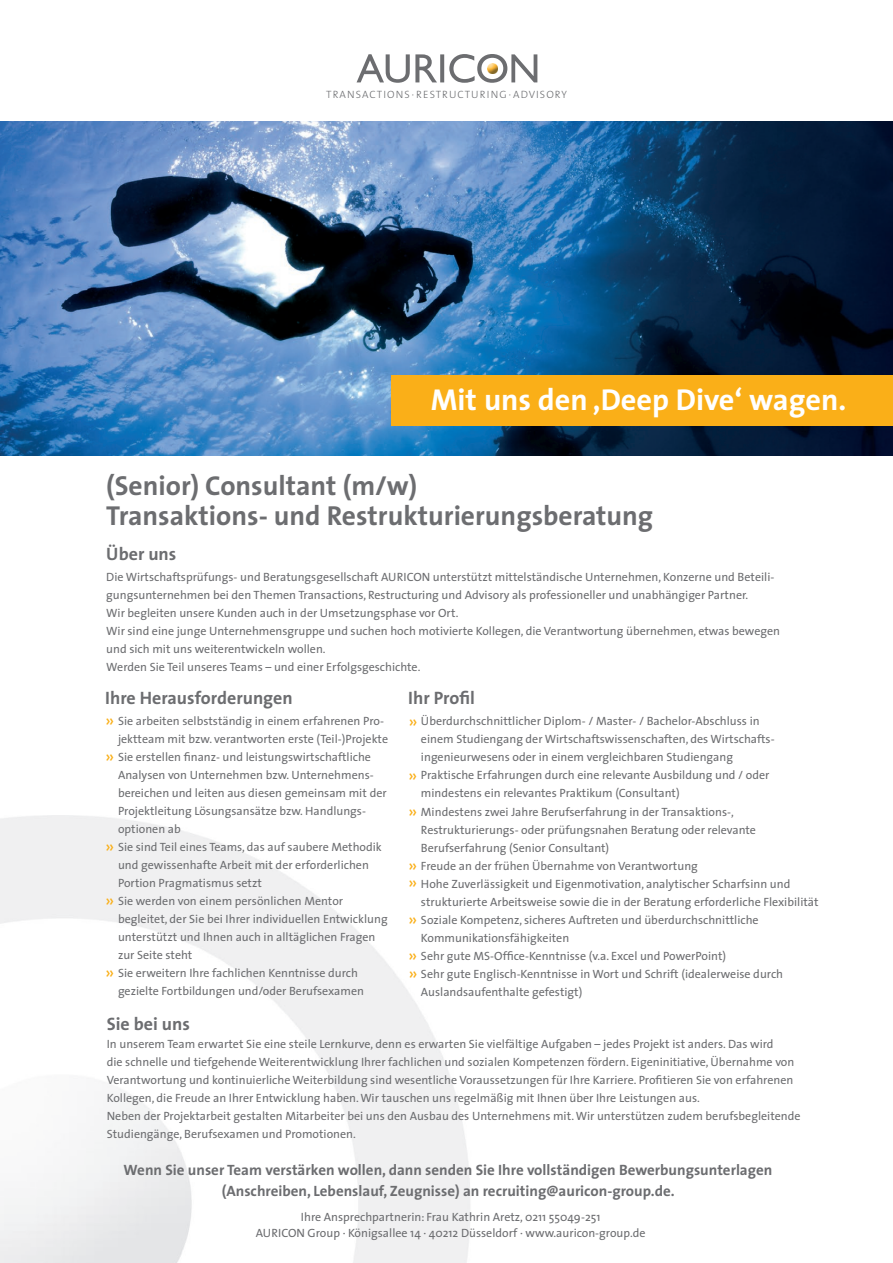
<style>
.page{position:relative;width:893px;height:1263px;background:#fff}
.page>*{position:absolute;margin:0;border:0;box-sizing:border-box;transform-origin:0 0}
.t1{font:700 30.3px "The Sans";color:#fff}
.t2{font:700 27.6px/30.3px "The Sans";color:#6c6d70}
.t3{font:700 18px "The Sans";color:#6c6d70}
.t4{font:18px/36px "The Sans Caps";color:#faaf18}
.t5{font:700 15px/21px "The Sans";color:#6c6d70;text-align:center}
.t6{font:12px/18px "The Sans";color:#6c6d70}
.t7{font:10.65px "The Sans Light Caps";letter-spacing:.1em;color:#6c6d70}
</style>
<div class="page">
<img style="left:0;top:121px;width:893px;height:334px">
<div style="left:391px;top:376px;width:502px;height:50px;background:#faaf18"></div>
<svg style="left:357px;top:54px;width:180px;height:29px"></svg>
<p class="t7" style="left:326px;top:85px;width:242px">TRANSACTIONS·RESTRUCTURING·ADVISORY</p>
<h1 class="t1" style="left:431px;top:375px;width:417px">Mit uns den ‚Deep Dive‘ wagen.</h1>
<h2 class="t2" style="left:106px;top:470px;width:548px">(Senior) Consultant (m/w)<br>Transaktions- und Restrukturierungsberatung</h2>
<h3 class="t3" style="left:106px;top:539px;width:72px">Über uns</h3>
<p class="t6" style="left:106px;top:568px;width:675px">Die Wirtschaftsprüfungs- und Beratungsgesellschaft AURICON unterstützt mittelständische Unternehmen, Konzerne und Beteili&shy;gungsunternehmen bei den Themen Transactions, Restructuring und Advisory als professioneller und unabhängiger Partner.<br>Wir begleiten unsere Kunden auch in der Umsetzungsphase vor Ort.<br>Wir sind eine junge Unternehmensgruppe und suchen hoch motivierte Kollegen, die Verantwortung übernehmen, etwas bewegen und sich mit uns weiterentwickeln wollen.<br>Werden Sie Teil unseres Teams – und einer Erfolgsgeschichte.</p>
<h3 class="t3" style="left:105px;top:683px;width:189px">Ihre Herausforderungen</h3>
<p class="t6" style="left:118px;top:711px;width:272px">Sie arbeiten selbstständig in einem erfahrenen Pro&shy;jektteam mit bzw. verantworten erste (Teil-)Projekte Sie erstellen finanz- und leistungswirtschaftliche Analysen von Unternehmen bzw. Unternehmens&shy;bereichen und leiten aus diesen gemeinsam mit der Projektleitung Lösungsansätze bzw. Handlungs&shy;optionen ab<br>Sie sind Teil eines Teams, das auf saubere Methodik und gewissenhafte Arbeit mit der erforderlichen Portion Pragmatismus setzt<br>Sie werden von einem persönlichen Mentor begleitet, der Sie bei Ihrer individuellen Entwicklung unterstützt und Ihnen auch in alltäglichen Fragen zur Seite steht<br>Sie erweitern Ihre fachlichen Kenntnisse durch gezielte Fortbildungen und/oder Berufsexamen</p>
<h3 class="t4" style="left:105px;top:702px;width:11px">» »</h3>
<h3 class="t4" style="left:105px;top:827px;width:11px">»</h3>
<h3 class="t4" style="left:105px;top:882px;width:11px">»</h3>
<h3 class="t4" style="left:105px;top:953px;width:11px">»</h3>
<h3 class="t3" style="left:408px;top:683px;width:68px">Ihr Profil</h3>
<p class="t6" style="left:421px;top:712px;width:399px">Überdurchschnittlicher Diplom- / Master- / Bachelor-Abschluss in<br>einem Studiengang der Wirtschaftswissenschaften, des Wirtschafts&shy;ingenieurwesens oder in einem vergleichbaren Studiengang<br>Praktische Erfahrungen durch eine relevante Ausbildung und / oder mindestens ein relevantes Praktikum (Consultant)<br>Mindestens zwei Jahre Berufserfahrung in der Transaktions-, Restrukturierungs- oder prüfungsnahen Beratung oder relevante Berufserfahrung (Senior Consultant)<br>Freude an der frühen Übernahme von Verantwortung<br>Hohe Zuverlässigkeit und Eigenmotivation, analytischer Scharfsinn und strukturierte Arbeitsweise sowie die in der Beratung erforderliche Flexibilität Soziale Kompetenz, sicheres Auftreten und überdurchschnittliche Kommunikationsfähigkeiten<br>Sehr gute MS-Office-Kenntnisse (v.a. Excel und PowerPoint)<br>Sehr gute Englisch-Kenntnisse in Wort und Schrift (idealerweise durch Auslandsaufenthalte gefestigt)</p>
<h3 class="t4" style="left:408px;top:702px;width:11px">»</h3>
<h3 class="t4" style="left:408px;top:756px;width:11px">» »</h3>
<h3 class="t4" style="left:408px;top:855px;width:11px;line-height:17.4px">» »</h3>
<h3 class="t4" style="left:408px;top:900px;width:11px">» »</h3>
<h3 class="t4" style="left:408px;top:954px;width:11px">»</h3>
<h3 class="t3" style="left:107px;top:1008px;width:85px">Sie bei uns</h3>
<p class="t6" style="left:107px;top:1034px;width:695px">In unserem Team erwartet Sie eine steile Lernkurve, denn es erwarten Sie vielfältige Aufgaben – jedes Projekt ist anders. Das wird<br>die schnelle und tiefgehende Weiterentwicklung Ihrer fachlichen und sozialen Kompetenzen fördern. Eigeninitiative, Übernahme von Verantwortung und kontinuierliche Weiterbildung sind wesentliche Voraussetzungen für Ihre Karriere. Profitieren Sie von erfahrenen Kollegen, die Freude an Ihrer Entwicklung haben. Wir tauschen uns regelmäßig mit Ihnen über Ihre Leistungen aus.<br>Neben der Projektarbeit gestalten Mitarbeiter bei uns den Ausbau des Unternehmens mit. Wir unterstützen zudem berufsbegleitende Studiengänge, Berufsexamen und Promotionen.</p>
<p class="t5" style="left:124px;top:1159px;width:650px">Wenn Sie unser Team verstärken wollen, dann senden Sie Ihre vollständigen Bewerbungsunterlagen (Anschreiben, Lebenslauf, Zeugnisse) an recruiting@auricon-group.de.</p>
<p class="t6" style="left:256px;top:1208px;width:391px;line-height:16.5px;text-align:center">Ihre Ansprechpartnerin: Frau Kathrin Aretz, 0211 55049-251<br>AURICON Group · Königsallee 14 · 40212 Düsseldorf · www.auricon-group.de</p>
</div>
